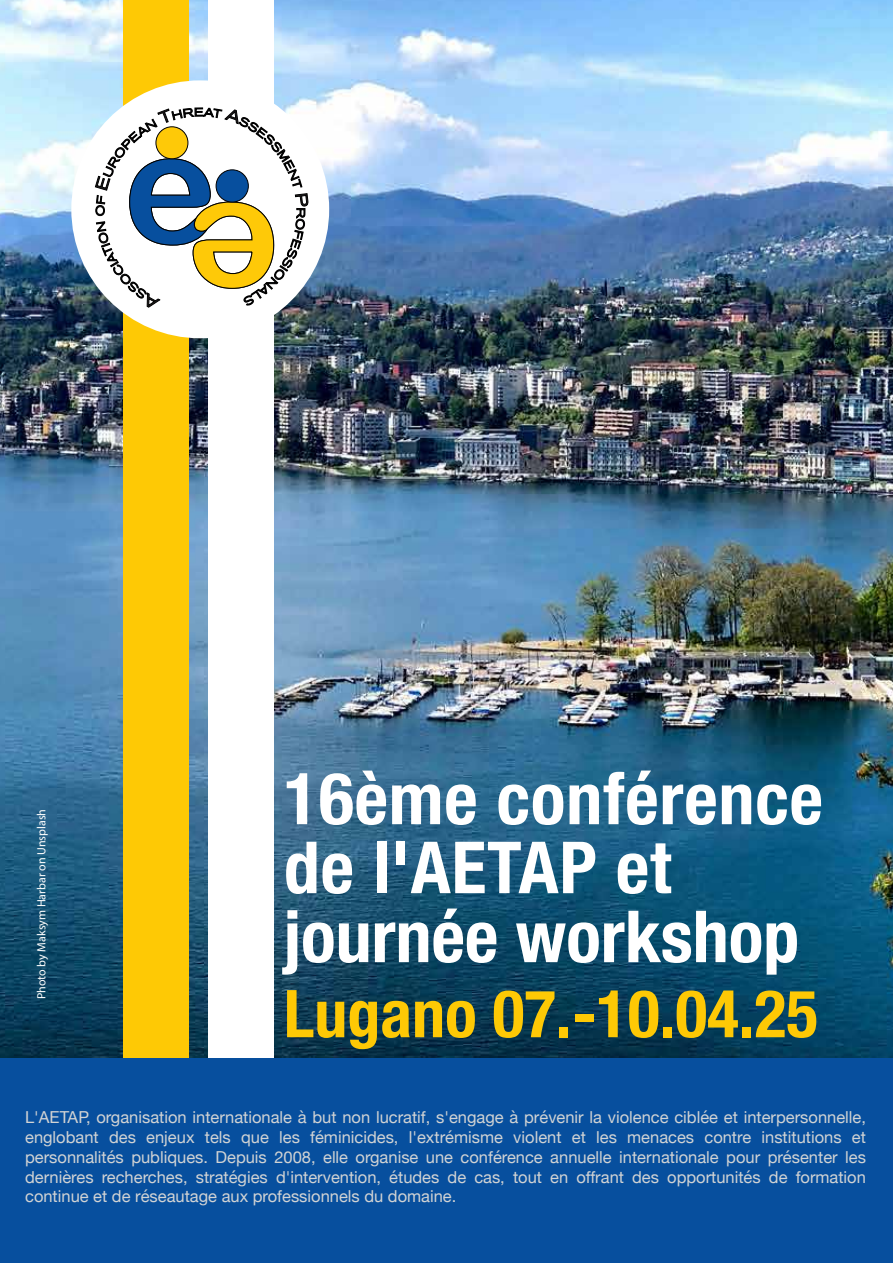
<style>
.page{position:relative;width:893px;height:1263px;background:#fff}
.page>*{position:absolute;margin:0;border:0;box-sizing:border-box;transform-origin:0 0}
.t1{font:700 condensed 72px/69px "Helvetica Neue";letter-spacing:.01em;color:#fff}
.t2{font:700 condensed 66px "Helvetica Neue";color:#fec905}
.t3{font:16.5px/19.8px "Helvetica Neue";color:#d1d3d4;text-align:justify}
.t4{font:12px "Myriad Pro";color:#fff}
</style>
<div class="page">
<img style="left:0;top:0;width:893px;height:1058px">
<div style="left:208px;top:0;width:66px;height:1126px;background:#fff"></div>
<div style="left:123px;top:0;width:65px;height:1126px;background:#fec905"></div>
<div style="left:71px;top:80px;width:258px;height:258px;background:#fff;border-radius:50%"></div>
<svg style="left:95px;top:108px;width:213px;height:200px"></svg>
<div style="left:0;top:1058px;width:893px;height:205px;background:#074f9e"></div>
<p class="t4" style="left:34px;top:999px;width:192px;rotate:-90deg">Photo by Maksym Harbar on Unsplash</p>
<h1 class="t1" style="left:284px;top:759px;width:541px">16ème conférence de l'AETAP et journée workshop</h1>
<h2 class="t2" style="left:284px;top:959px;width:536px">Lugano 07.-10.04.25</h2>
<p class="t3" style="left:25px;top:1108px;width:842px">L'AETAP, organisation internationale à but non lucratif, s'engage à prévenir la violence ciblée et interpersonnelle, englobant des enjeux tels que les féminicides, l'extrémisme violent et les menaces contre institutions et personnalités publiques. Depuis 2008, elle organise une conférence annuelle internationale pour présenter les dernières recherches, stratégies d'intervention, études de cas, tout en offrant des opportunités de formation continue et de réseautage aux professionnels du domaine.</p>
</div>
